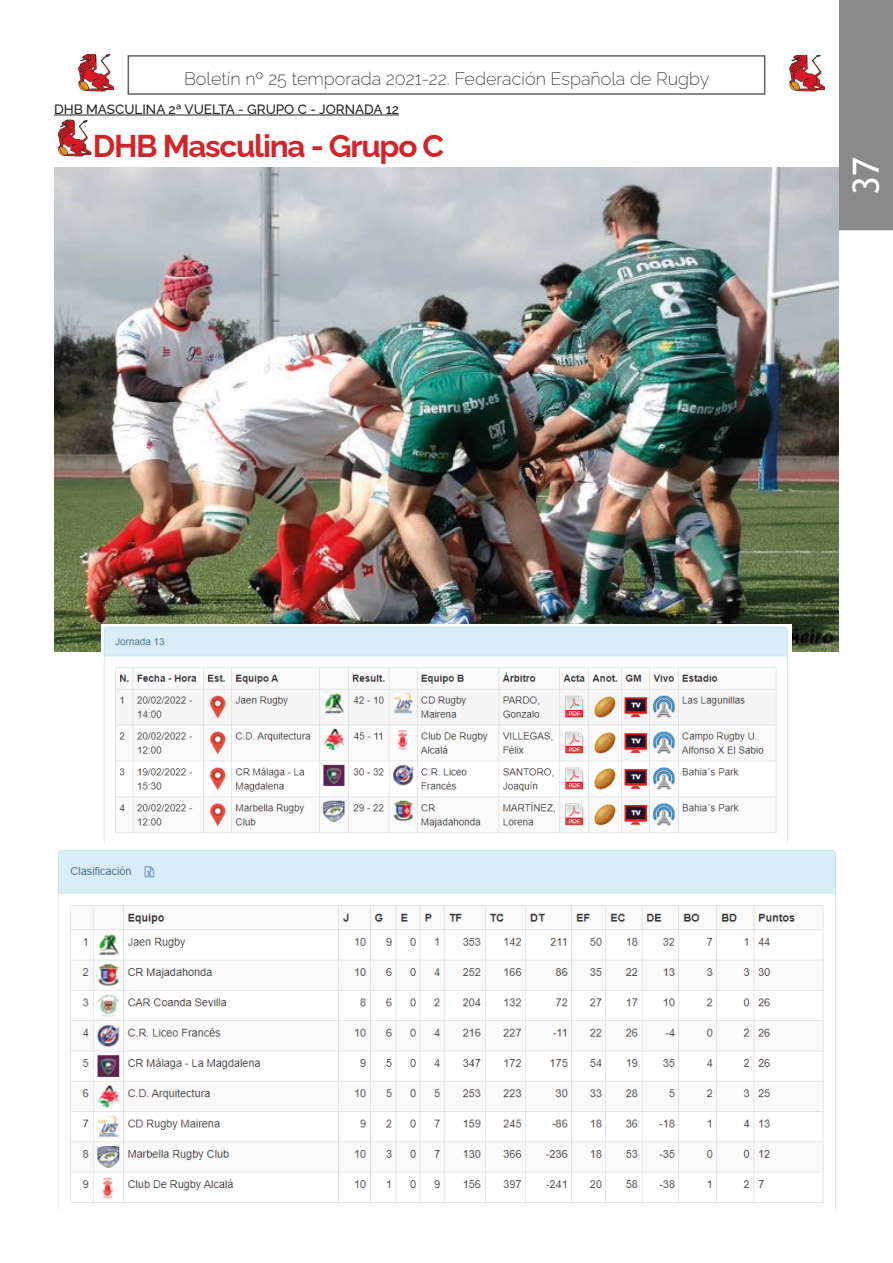
<style>
.page{position:relative;width:893px;height:1263px;background:#fff}
.page>*{position:absolute;margin:0;border:0;box-sizing:border-box;transform-origin:0 0}
.t1{font:36px "Trebuchet MS";color:#fff}
.t2{font:700 31.5px "Raleway";letter-spacing:-.04em;color:#d3242a}
.t3{font:200 18px "Raleway";color:#231f20}
.t4{font:500 13.5px "Raleway";color:#231f20}
</style>
<div class="page">
<img style="left:789px;top:55px;width:35px;height:37px">
<img style="left:78px;top:55px;width:35px;height:36px">
<div style="left:839px;top:0;width:54px;height:230px;background:#8a8a8b"></div>
<img style="left:54px;top:167px;width:785px;height:485px">
<img style="left:57px;top:120px;width:34px;height:37px">
<hr style="left:54px;top:115px;width:345px;height:1px;background:#231f20">
<img style="left:101px;top:624px;width:691px;height:219px">
<img style="left:58px;top:850px;width:778px;height:359px">
<p class="t3" style="left:184px;top:64px;width:527px">Boletín nº 25 temporada 2021-22. Federación Española de Rugby</p>
<p class="t4" style="left:54px;top:98px;width:347px">DHB MASCULINA 2ª VUELTA - GRUPO C - JORNADA 12</p>
<p class="t2" style="left:93px;top:121px;width:353px">DHB Masculina - Grupo C</p>
<h1 class="t1" style="left:843px;top:195px;width:39px;rotate:-90deg">37</h1>
</div>
